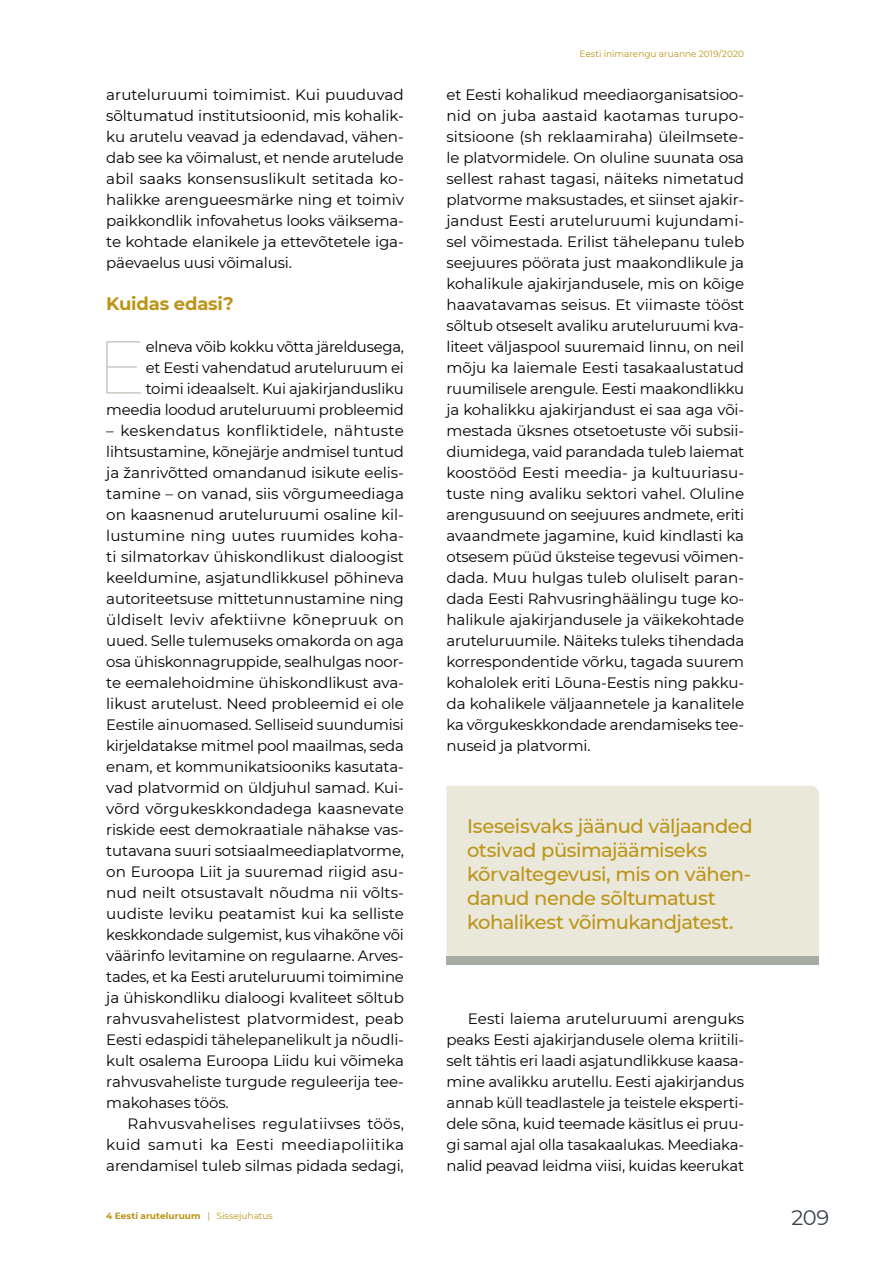
<style>
.page{position:relative;width:893px;height:1263px;background:#fff}
.page>*{position:absolute;margin:0;border:0;box-sizing:border-box;transform-origin:0 0}
.t1{font:100 75px "Montserrat";color:#c8c6be}
.t2{font:21px "Montserrat";color:#39414b}
.t3{font:500 19.5px/24px "Montserrat";letter-spacing:-.025em;color:#bc9417}
.t4{font:700 18px "Montserrat";letter-spacing:-.01em;color:#bc9417}
.t5{font:15px/21px "Montserrat";letter-spacing:-.015em;color:#000;text-align:justify}
.t6{font:9px "Montserrat";color:#bc9417}
.t7{font:700 9px "Montserrat";letter-spacing:.005em;color:#bc9417}
.s1{font-weight:400}
</style>
<div class="page">
<div style="left:446px;top:786px;width:373px;height:170px;background:#eae8db"></div>
<div style="left:446px;top:956px;width:373px;height:9px;background:#a7aca5"></div>
<p class="t5" style="left:106px;top:83px;width:299px">aruteluruumi toimimist. Kui puuduvad sõltumatud institutsioonid, mis kohalik&shy;ku arutelu veavad ja edendavad, vähen&shy;dab see ka võimalust, et nende arutelude abil saaks konsensuslikult setitada ko&shy;halikke arengueesmärke ning et toimiv paikkondlik infovahetus looks väiksema&shy;te kohtade elanikele ja ettevõtetele iga&shy;päevaelus uusi võimalusi.</p>
<p class="t4" style="left:106px;top:290px;width:129px">Kuidas edasi?</p>
<h1 class="t1" style="left:96px;top:317px;width:52px">E</h1>
<p class="t5" style="left:106px;top:335px;width:299px;text-align:right">elneva võib kokku võtta järeldusega,<br>et Eesti vahendatud aruteluruum ei toimi ideaalselt. Kui ajakirjandusliku meedia loodud aruteluruumi probleemid</p>
<p class="t5" style="left:106px;top:419px;width:299px">– keskendatus konfliktidele, nähtuste lihtsustamine, kõnejärje andmisel tuntud ja žanrivõtted omandanud isikute eelis&shy;tamine – on vanad, siis võrgumeediaga on kaasnenud aruteluruumi osaline kil&shy;lustumine ning uutes ruumides koha&shy;ti silmatorkav ühiskondlikust dialoogist keeldumine, asjatundlikkusel põhineva autoriteetsuse mittetunnustamine ning üldiselt leviv afektiivne kõnepruuk on uued. Selle tulemuseks omakorda on aga osa ühiskonnagruppide, sealhulgas noor&shy;te eemalehoidmine ühiskondlikust ava&shy;likust arutelust. Need probleemid ei ole Eestile ainuomased. Selliseid suundumisi kirjeldatakse mitmel pool maailmas, seda enam, et kommunikatsiooniks kasutata&shy;vad platvormid on üldjuhul samad. Kui&shy;võrd võrgukeskkondadega kaasnevate riskide eest demokraatiale nähakse vas&shy;tutavana suuri sotsiaalmeediaplatvorme, on Euroopa Liit ja suuremad riigid asu&shy;nud neilt otsustavalt nõudma nii võlts&shy;uudiste leviku peatamist kui ka selliste keskkondade sulgemist, kus vihakõne või väärinfo levitamine on regulaarne. Arves&shy;tades, et ka Eesti aruteluruumi toimimine ja ühiskondliku dialoogi kvaliteet sõltub rahvusvahelistest platvormidest, peab Eesti edaspidi tähelepanelikult ja nõudli&shy;kult osalema Euroopa Liidu kui võimeka rahvusvaheliste turgude reguleerija tee&shy;makohases töös.</p>
<p class="t5" style="left:106px;top:1112px;width:299px;text-indent:21px">Rahvusvahelises regulatiivses töös, kuid samuti ka Eesti meediapoliitika arendamisel tuleb silmas pidada sedagi,</p>
<p class="t7" style="left:106px;top:1209px;width:168px">4 Eesti aruteluruum <span class="s1">| Sissejuhatus</span></p>
<p class="t6" style="left:580px;top:47px;width:166px">Eesti inimarengu aruanne 2019/2020</p>
<p class="t5" style="left:446px;top:83px;width:299px">et Eesti kohalikud meediaorganisatsioo&shy;nid on juba aastaid kaotamas turupo&shy;sitsioone (sh reklaamiraha) üleilmsete&shy;le platvormidele. On oluline suunata osa sellest rahast tagasi, näiteks nimetatud platvorme maksustades, et siinset ajakir&shy;jandust Eesti aruteluruumi kujundami&shy;sel võimestada. Erilist tähelepanu tuleb seejuures pöörata just maakondlikule ja kohalikule ajakirjandusele, mis on kõige haavatavamas seisus. Et viimaste tööst sõltub otseselt avaliku aruteluruumi kva&shy;liteet väljaspool suuremaid linnu, on neil mõju ka laiemale Eesti tasakaalustatud ruumilisele arengule. Eesti maakondlikku ja kohalikku ajakirjandust ei saa aga või&shy;mestada üksnes otsetoetuste või subsii&shy;diumidega, vaid parandada tuleb laiemat koostööd Eesti meedia- ja kultuuriasu&shy;tuste ning avaliku sektori vahel. Oluline arengusuund on seejuures andmete, eriti avaandmete jagamine, kuid kindlasti ka otsesem püüd üksteise tegevusi võimen&shy;dada. Muu hulgas tuleb oluliselt paran&shy;dada Eesti Rahvusringhäälingu tuge ko&shy;halikule ajakirjandusele ja väikekohtade aruteluruumile. Näiteks tuleks tihendada korrespondentide võrku, tagada suurem kohalolek eriti Lõuna-Eestis ning pakku&shy;da kohalikele väljaannetele ja kanalitele ka võrgukeskkondade arendamiseks tee&shy;nuseid ja platvormi.</p>
<h3 class="t3" style="left:467px;top:813px;width:287px">Iseseisvaks jäänud väljaanded otsivad püsimajäämiseks kõrvaltegevusi, mis on vähen&shy;danud nende sõltumatust kohalikest võimukandjatest.</h3>
<p class="t5" style="left:446px;top:1008px;width:299px;text-indent:21px">Eesti laiema aruteluruumi arenguks peaks Eesti ajakirjandusele olema kriitili&shy;selt tähtis eri laadi asjatundlikkuse kaasa&shy;mine avalikku arutellu. Eesti ajakirjandus annab küll teadlastele ja teistele eksperti&shy;dele sõna, kuid teemade käsitlus ei pruu&shy;gi samal ajal olla tasakaalukas. Meediaka&shy;nalid peavad leidma viisi, kuidas keerukat</p>
<h2 class="t2" style="left:791px;top:1203px;width:39px">209</h2>
</div>
